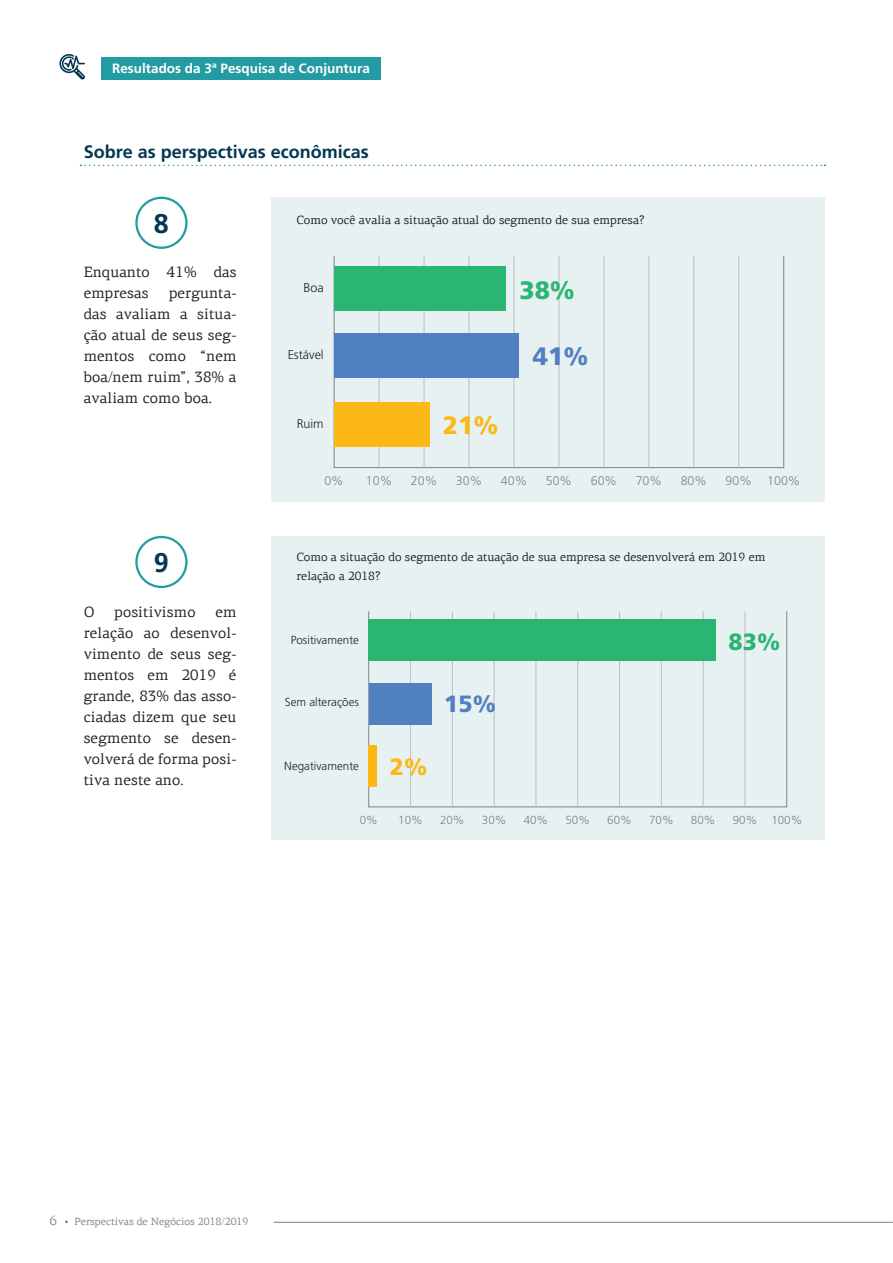
<style>
.page{position:relative;width:893px;height:1263px;background:#fff}
.page>*{position:absolute;margin:0;border:0;box-sizing:border-box;transform-origin:0 0}
.t1{font:700 27px "Frutiger LT";color:#033752}
.t2{font:900 25.2px "Frutiger LT";color:#2bb572}
.t3{font:900 25.2px "Frutiger LT";color:#5080c1}
.t4{font:900 25.2px "Frutiger LT";color:#fcb814}
.t5{font:900 23.4px "Frutiger LT";color:#2bb572}
.t6{font:900 23.4px "Frutiger LT";color:#5080c1}
.t7{font:900 23.4px "Frutiger LT";color:#fcb814}
.t8{font:700 18px "Frutiger LT";color:#033752}
.t9{font:15px/21px "PF Agora Serif Pro";letter-spacing:.01em;color:#231f20;text-align:justify}
.t10{font:700 13.5px "Frutiger LT";color:#fff}
.t11{font:13.5px "PF Agora Serif Pro";color:#828487}
.t12{font:300 12.6px "Frutiger LT";color:#808285}
.t13{font:300 12.6px "Frutiger LT";color:#231f20}
.t14{font:12px/19.5px "PF Agora Serif Pro";color:#231f20}
.t15{font:300 11.7px "Frutiger LT";color:#231f20}
.t16{font:300 11.7px "Frutiger LT";color:#808285}
.t17{font:10.5px "PF Agora Serif Pro";color:#828487}
</style>
<div class="page">
<hr style="left:274px;top:1222px;width:619px;height:1px;background:#808285">
<div style="left:101px;top:57px;width:280px;height:23px;background:#239ba2"></div>
<svg style="left:59px;top:54px;width:26px;height:26px"></svg>
<div style="left:271px;top:197px;width:554px;height:304px;background:#e8f1f2"></div>
<div style="left:271px;top:536px;width:554px;height:303px;background:#e8f1f2"></div>
<div style="left:135px;top:197px;width:53px;height:52px;border:2px solid #239ba2;border-radius:50%"></div>
<div style="left:135px;top:536px;width:53px;height:52px;border:2px solid #239ba2;border-radius:50%"></div>
<svg style="left:80px;top:165px;width:745px;height:1px"></svg>
<div style="left:334px;top:255px;width:450px;height:213px;border:1px solid #808285"></div>
<hr style="left:379px;top:256px;width:1px;height:212px;background:#bcbdc0">
<hr style="left:424px;top:256px;width:1px;height:212px;background:#bcbdc0">
<hr style="left:469px;top:256px;width:1px;height:212px;background:#bcbdc0">
<hr style="left:514px;top:256px;width:1px;height:212px;background:#bcbdc0">
<hr style="left:559px;top:256px;width:1px;height:212px;background:#bcbdc0">
<hr style="left:603px;top:256px;width:1px;height:212px;background:#bcbdc0">
<hr style="left:648px;top:256px;width:1px;height:212px;background:#bcbdc0">
<hr style="left:693px;top:256px;width:1px;height:212px;background:#bcbdc0">
<hr style="left:738px;top:256px;width:1px;height:212px;background:#bcbdc0">
<div style="left:334px;top:266px;width:171px;height:45px;background:#2bb572"></div>
<div style="left:334px;top:333px;width:185px;height:45px;background:#5080c1"></div>
<div style="left:334px;top:402px;width:95px;height:44px;background:#fcb814"></div>
<div style="left:368px;top:611px;width:419px;height:196px;border:1px solid #808285"></div>
<hr style="left:410px;top:611px;width:1px;height:196px;background:#bcbdc0">
<hr style="left:452px;top:611px;width:1px;height:196px;background:#bcbdc0">
<hr style="left:494px;top:611px;width:1px;height:196px;background:#bcbdc0">
<hr style="left:536px;top:611px;width:1px;height:196px;background:#bcbdc0">
<hr style="left:577px;top:611px;width:1px;height:196px;background:#bcbdc0">
<hr style="left:619px;top:611px;width:1px;height:196px;background:#bcbdc0">
<hr style="left:661px;top:611px;width:1px;height:196px;background:#bcbdc0">
<hr style="left:703px;top:611px;width:1px;height:196px;background:#bcbdc0">
<hr style="left:745px;top:611px;width:1px;height:196px;background:#bcbdc0">
<div style="left:369px;top:619px;width:347px;height:42px;background:#2bb572"></div>
<div style="left:369px;top:683px;width:62px;height:41px;background:#5080c1"></div>
<div style="left:369px;top:745px;width:8px;height:42px;background:#fcb814"></div>
<p class="t10" style="left:112px;top:60px;width:259px">Resultados da 3ª Pesquisa de Conjuntura</p>
<p class="t8" style="left:84px;top:141px;width:287px">Sobre as perspectivas econômicas</p>
<h1 class="t1" style="left:154px;top:207px;width:17px">8</h1>
<p class="t9" style="left:84px;top:262px;width:154px">Enquanto 41% das empresas</p>
<p class="t9" style="left:84px;top:283px;width:154px;text-indent:85px">pergunta&shy;das avaliam a situa&shy;ção atual de seus seg&shy;mentos como “nem boa/nem ruim”, 38% a avaliam como boa.</p>
<h1 class="t1" style="left:154px;top:546px;width:17px">9</h1>
<p class="t9" style="left:84px;top:601px;width:12px">O</p>
<p class="t9" style="left:115px;top:601px;width:83px">positivismo</p>
<p class="t9" style="left:84px;top:601px;width:154px;text-indent:132px">em relação ao desenvol&shy;vimento de seus seg&shy;mentos em 2019 é grande, 83% das asso&shy;ciadas dizem que seu segmento se desen&shy;volverá de forma posi&shy;tiva neste ano.</p>
<p class="t14" style="left:297px;top:211px;width:349px">Como você avalia a situação atual do segmento de sua empresa?</p>
<p class="t13" style="left:304px;top:281px;width:22px">Boa</p>
<h2 class="t2" style="left:519px;top:275px;width:57px">38%</h2>
<p class="t13" style="left:288px;top:348px;width:38px">Estável</p>
<h2 class="t3" style="left:533px;top:341px;width:57px">41%</h2>
<p class="t13" style="left:297px;top:416px;width:29px">Ruim</p>
<h2 class="t4" style="left:443px;top:409px;width:57px">21%</h2>
<p class="t12" style="left:324px;top:474px;width:21px">0%</p>
<p class="t12" style="left:366px;top:474px;width:28px">10%</p>
<p class="t12" style="left:411px;top:474px;width:28px">20%</p>
<p class="t12" style="left:456px;top:474px;width:28px">30%</p>
<p class="t12" style="left:501px;top:474px;width:28px">40%</p>
<p class="t12" style="left:546px;top:474px;width:28px">50%</p>
<p class="t12" style="left:591px;top:474px;width:28px">60%</p>
<p class="t12" style="left:636px;top:474px;width:28px">70%</p>
<p class="t12" style="left:681px;top:474px;width:28px">80%</p>
<p class="t12" style="left:726px;top:474px;width:76px">90% 100%</p>
<p class="t14" style="left:297px;top:547px;width:470px">Como a situação do segmento de atuação de sua empresa se desenvolverá em 2019 em relação a 2018?</p>
<p class="t15" style="left:291px;top:633px;width:70px">Positivamente</p>
<h3 class="t5" style="left:729px;top:628px;width:53px">83%</h3>
<p class="t15" style="left:285px;top:695px;width:76px">Sem alterações</p>
<h3 class="t6" style="left:444px;top:690px;width:53px">15%</h3>
<p class="t15" style="left:284px;top:759px;width:76px">Negativamente</p>
<p class="t16" style="left:360px;top:813px;width:20px">0%</p>
<h3 class="t7" style="left:390px;top:753px;width:39px">2%</h3>
<p class="t16" style="left:398px;top:813px;width:26px">10%</p>
<p class="t16" style="left:440px;top:813px;width:26px">20%</p>
<p class="t16" style="left:482px;top:813px;width:26px">30%</p>
<p class="t16" style="left:524px;top:813px;width:26px">40%</p>
<p class="t16" style="left:565px;top:813px;width:26px">50%</p>
<p class="t16" style="left:607px;top:813px;width:26px">60%</p>
<p class="t16" style="left:649px;top:813px;width:26px">70%</p>
<p class="t16" style="left:691px;top:813px;width:26px">80%</p>
<p class="t16" style="left:733px;top:813px;width:71px">90% 100%</p>
<p class="t11" style="left:49px;top:1212px;width:9px">6</p>
<p class="t17" style="left:74px;top:1215px;width:175px">Perspectivas de Negócios 2018/2019</p>
</div>
